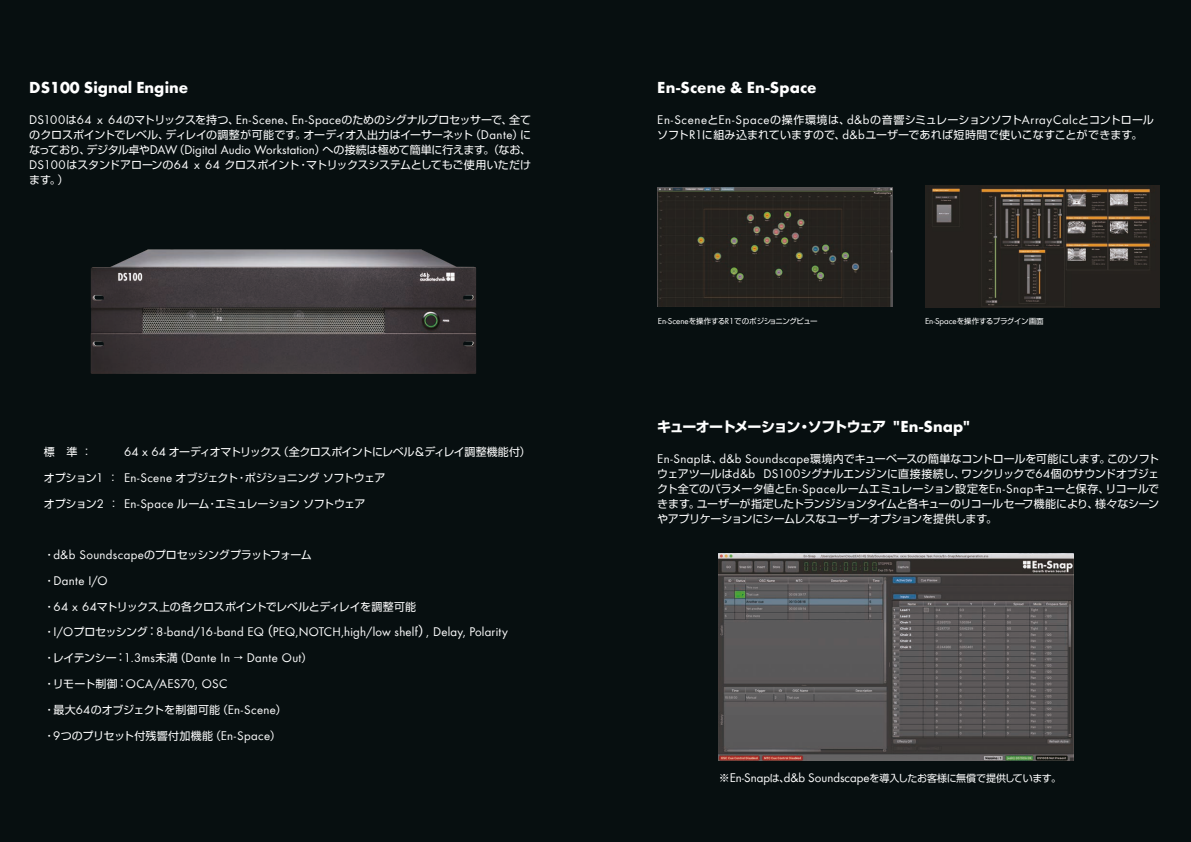
<style>
.page{position:relative;width:1191px;height:842px;background:#070f10}
.page>*{position:absolute;margin:0;border:0;box-sizing:border-box;transform-origin:0 0}
.t1{font:700 16.5px "dbaudio Futura Japanese";color:#fff}
.t2{font:700 14px "dbaudio Futura Japanese";letter-spacing:-.08em;color:#fff}
.t3{font:13px/25.8px "dbaudio Futura Japanese";letter-spacing:.02em;color:#fff}
.t4{font:11px/15px "dbaudio Futura Japanese";letter-spacing:-.02em;color:#fff;text-align:justify}
.t5{font:11px/15px "dbaudio Futura Japanese";letter-spacing:.01em;color:#fff}
.t6{font:11px "dbaudio Futura Japanese";letter-spacing:-.055em;color:#fff}
.t7{font:11px "dbaudio Futura Japanese";letter-spacing:-.045em;color:#fff}
.t8{font:11px "dbaudio Futura Japanese";letter-spacing:-.04em;color:#fff}
.t9{font:11px "dbaudio Futura Japanese";letter-spacing:.015em;color:#fff}
.t10{font:10px "dbaudio Futura Japanese";letter-spacing:-.015em;color:#fff}
.t11{font:7.5px "dbaudio Futura Japanese";letter-spacing:-.035em;color:#fff}
.t12{font:7.5px "dbaudio Futura Japanese";letter-spacing:-.015em;color:#fff}
.s1{font-size:13px}
.s2{font-size:11px}
.s3{font-size:9px}
.s4{font-size:16.5px}
</style>
<div class="page">
<img style="left:91px;top:249px;width:385px;height:125px">
<img style="left:658px;top:187px;width:234px;height:120px">
<img style="left:719px;top:554px;width:354px;height:207px">
<img style="left:925px;top:186px;width:234px;height:122px">
<h1 class="t1" style="left:29px;top:74px;width:161px">DS100 Signal Engine</h1>
<p class="t4" style="left:29px;top:111px;width:503px"><span class="s1">DS100</span>は<span class="s1">64 x 64</span>のマトリックスを持つ、<span class="s1">En-Scene</span>、<span class="s1">En-Space</span>のためのシグナルプロセッサーで、全てのクロスポイントでレベル、ディレイの調整が可能です。オーディオ入出力はイーサーネット（<span class="s1">Dante</span>）になっており、デジタル卓や<span class="s1">DAW</span>（<span class="s1">Digital Audio Workstation</span>）への接続は極めて簡単に行えます。（なお、<span class="s1">DS100</span>はスタンドアローンの<span class="s1">64 x 64</span> クロスポイント・マトリックスシステムとしてもご使用いただけます。）</p>
<p class="t4" style="left:44px;top:443px;width:50px">標　準 ：</p>
<p class="t6" style="left:124px;top:443px;width:408px"><span class="s1">64 x 64</span> オーディオマトリックス（全クロスポイントにレベル＆ディレイ調整機能付）</p>
<p class="t7" style="left:44px;top:469px;width:343px">オプション<span class="s1">1</span> ： <span class="s1">En-Scene</span> オブジェクト・ポジショニング ソフトウェア</p>
<p class="t6" style="left:44px;top:494px;width:323px">オプション<span class="s1">2</span> ： <span class="s1">En-Space</span> ルーム・エミュレーション ソフトウェア</p>
<p class="t8" style="left:44px;top:546px;width:269px">・<span class="s1">d&amp;b Soundscape</span>のプロセッシングプラットフォーム</p>
<p class="t3" style="left:44px;top:566px;width:65px"><span class="s2">・</span>Dante I/O</p>
<p class="t4" style="left:44px;top:598px;width:374px">・<span class="s1">64 x 64</span>マトリックス上の各クロスポイントでレベルとディレイを調整可能</p>
<p class="t3" style="left:44px;top:617px;width:465px"><span class="s2">・</span>I/O<span class="s2">プロセッシング</span>：8-band/16-band EQ（PEQ,NOTCH,high/low shelf）, Delay, Polarity<span class="s2">・レイテンシー</span>：1.3ms<span class="s2">未満（</span>Dante In → Dante Out<span class="s2">）<br>・リモート制御</span>：OCA/AES70, OSC</p>
<p class="t4" style="left:44px;top:701px;width:244px">・最大<span class="s1">64</span>のオブジェクトを制御可能（<span class="s1">En-Scene</span>）</p>
<p class="t9" style="left:44px;top:726px;width:238px">・<span class="s1">9</span>つのプリセット付残響付加機能（<span class="s1">En-Space</span>）</p>
<h1 class="t1" style="left:657px;top:73px;width:161px">En-Scene &amp; En-Space</h1>
<p class="t5" style="left:657px;top:111px;width:498px"><span class="s1">En-Scene</span>と<span class="s1">En-Space</span>の操作環境は、<span class="s1">d&amp;b</span>の音響シミュレーションソフト<span class="s1">ArrayCalc</span>とコントロールソフト<span class="s1">R1</span>に組み込まれていますので、<span class="s1">d&amp;b</span>ユーザーであれば短時間で使いこなすことができます。</p>
<p class="t11" style="left:658px;top:315px;width:161px"><span class="s3">En-Scene</span>を操作する<span class="s3">R1</span>でのポジショニングビュー</p>
<p class="t12" style="left:925px;top:315px;width:120px"><span class="s3">En-Space</span>を操作するプラグイン画面</p>
<p class="t2" style="left:657px;top:416px;width:314px">キューオートメーション・ソフトウェア <span class="s4">"En-Snap"</span></p>
<p class="t4" style="left:657px;top:450px;width:503px"><span class="s1">En-Snap</span>は、<span class="s1">d&amp;b Soundscape</span>環境内でキューベースの簡単なコントロールを可能にします。このソフトウェアツールは<span class="s1">d&amp;b DS100</span>シグナルエンジンに直接接続し、ワンクリックで<span class="s1">64</span>個のサウンドオブジェクト全てのパラメータ値と<span class="s1">En-Space</span>ルームエミュレーション設定を<span class="s1">En-Snap</span>キューと保存、リコールできます。ユーザーが指定したトランジションタイムと各キューのリコールセーフ機能により、様々なシーンやアプリケーションにシームレスなユーザーオプションを提供します。</p>
<p class="t10" style="left:719px;top:770px;width:344px"><span class="s2">※</span><span class="s1">En-Snap</span>は<span class="s2">、</span><span class="s1">d&amp;b Soundscape</span>を導入したお客様に無償で提供しています。</p>
</div>
